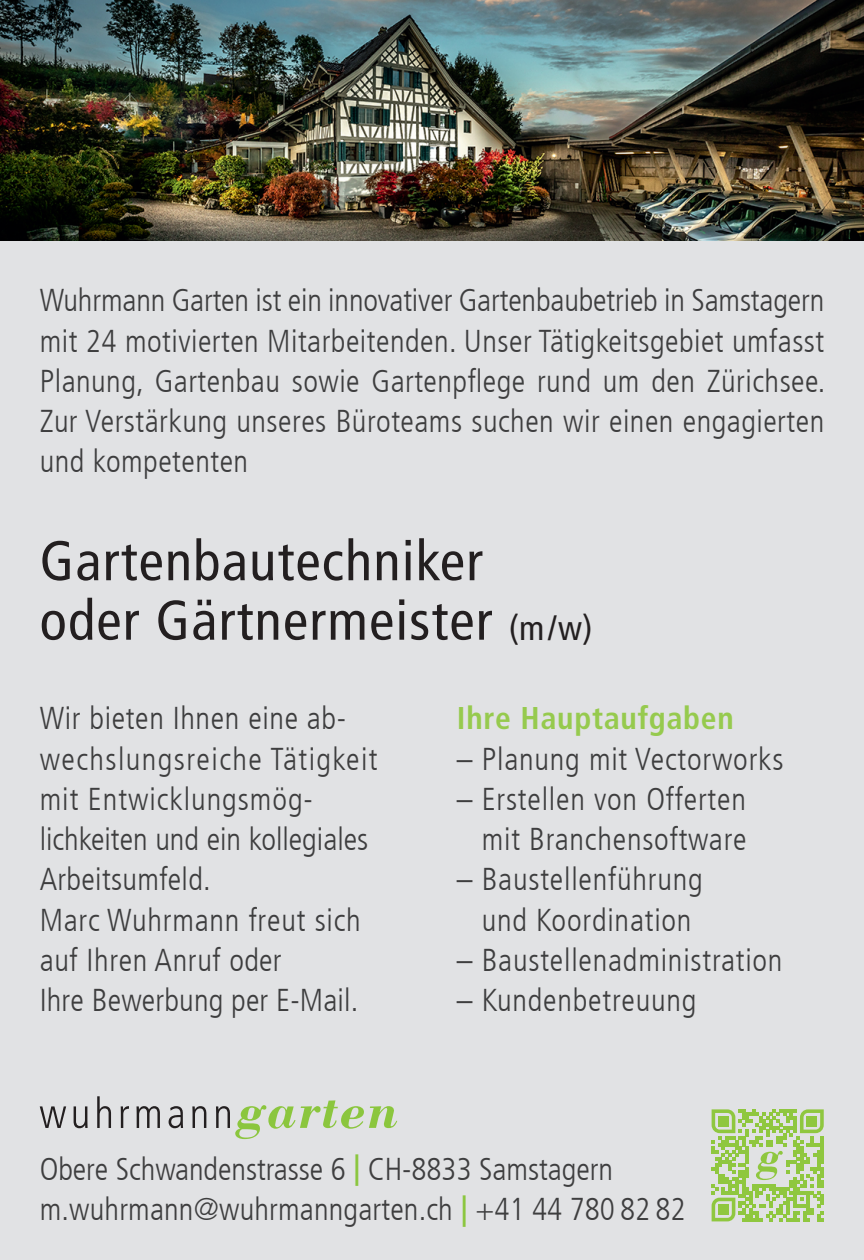
<style>
.page{position:relative;width:864px;height:1260px;background:#fff}
.page>*{position:absolute;margin:0;border:0;box-sizing:border-box;transform-origin:0 0}
.t1{font:condensed 56px/59.5px "Frutiger LT Com";letter-spacing:.025em;color:#231f20}
.t2{font:300 condensed 31.5px/40.2px "Frutiger LT Com";letter-spacing:.02em;color:#3e3e3f;text-align:justify}
.t3{font:300 condensed 31.5px/40.2px "Frutiger LT Com";color:#3e3e3f}
.t4{font:700 condensed 31.5px "Frutiger LT Com";letter-spacing:.025em;color:#96ca4e}
.s1{font-size:35px}
.s2{font-weight:700;color:#8bc63e}
</style>
<div class="page">
<div style="left:0;top:0;width:863px;height:1260px;background:#e1e2e4"></div>
<img style="left:0;top:0;width:863px;height:241px">
<svg style="left:40px;top:1106px;width:26px;height:22px"></svg>
<svg style="left:74px;top:1106px;width:13px;height:22px"></svg>
<svg style="left:97px;top:1096px;width:14px;height:32px"></svg>
<svg style="left:121px;top:1106px;width:8px;height:22px"></svg>
<svg style="left:136px;top:1106px;width:24px;height:22px"></svg>
<svg style="left:168px;top:1106px;width:15px;height:22px"></svg>
<svg style="left:192px;top:1106px;width:14px;height:22px"></svg>
<svg style="left:216px;top:1100px;width:181px;height:39px"></svg>
<svg style="left:711px;top:1109px;width:112px;height:112px"></svg>
<p class="t2" style="left:40px;top:281px;width:786px">Wuhrmann Garten ist ein innovativer Gartenbaubetrieb in Samstagern mit 24 motivierten Mitarbeitenden. Unser Tätigkeitsgebiet umfasst Planung, Gartenbau sowie Gartenpflege rund um den Zürichsee.<br>Zur Verstärkung unseres Büroteams suchen wir einen engagierten und kompetenten</p>
<h1 class="t1" style="left:40px;top:531px;width:554px">Gartenbautechniker oder Gärtnermeister <span class="s1">(m/w)</span></h1>
<p class="t2" style="left:40px;top:699px;width:339px;text-align:left">Wir bieten Ihnen eine ab&shy;wechslungsreiche Tätigkeit mit Entwicklungsmög&shy;lichkeiten und ein kollegiales<br>Arbeitsumfeld.<br>Marc Wuhrmann freut sich auf Ihren Anruf oder<br>Ihre Bewerbung per E-Mail.</p>
<p class="t4" style="left:456px;top:700px;width:278px">Ihre Hauptaufgaben</p>
<p class="t2" style="left:456px;top:739px;width:328px">– Planung mit Vectorworks</p>
<p class="t2" style="left:456px;top:779px;width:291px;text-align:right">– Erstellen von Offerten mit Branchensoftware</p>
<p class="t2" style="left:456px;top:860px;width:247px;text-align:center">– Baustellenführung und Koordination</p>
<p class="t2" style="left:456px;top:940px;width:327px">– Baustellenadministration</p>
<p class="t2" style="left:456px;top:981px;width:241px">– Kundenbetreuung</p>
<p class="t3" style="left:40px;top:1149px;width:647px">Obere Schwandenstrasse 6 <span class="s2">|</span> CH-8833 Samstagern m.wuhrmann@wuhrmanngarten.ch <span class="s2">|</span> +41 44 780 82 82</p>
</div>
